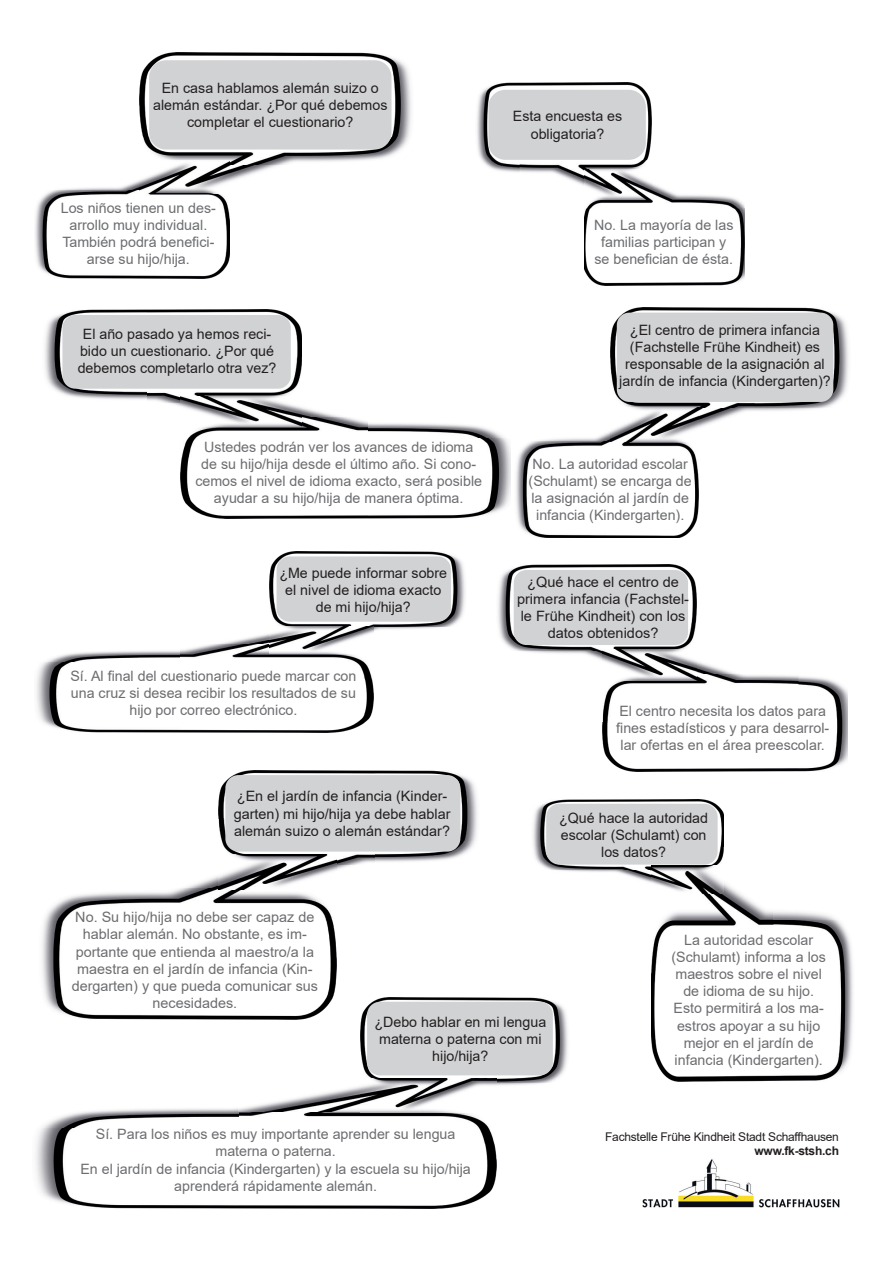
<style>
.page{position:relative;width:893px;height:1263px;background:#fff}
.page>*{position:absolute;margin:0;border:0;box-sizing:border-box;transform-origin:0 0}
.t1{font:14.25px/17.1px "Arial";color:#6c6d70;text-align:center}
.t2{font:14.25px/17.1px "Arial";color:#231f20;text-align:center}
.t3{font:12px "Arial";letter-spacing:-.02em;color:#231f20}
.t4{font:700 12px "Arial";letter-spacing:-.02em;color:#231f20}
</style>
<div class="page">
<img style="left:477px;top:83px;width:174px;height:103px">
<img style="left:585px;top:183px;width:160px;height:102px">
<img style="left:585px;top:170px;width:66px;height:29px">
<img style="left:140px;top:53px;width:271px;height:112px">
<img style="left:230px;top:165px;width:49px;height:16px">
<img style="left:35px;top:190px;width:195px;height:88px">
<img style="left:61px;top:180px;width:79px;height:10px">
<img style="left:140px;top:160px;width:90px;height:33px">
<div style="left:488px;top:90px;width:158px;height:70px;background:#d1d2d4;border-radius:17px"></div>
<div style="left:149px;top:60px;width:242px;height:90px;background:#d1d2d4;border-radius:17px"></div>
<img style="left:361px;top:997px;width:207px;height:86px">
<div style="left:367px;top:1002px;width:186px;height:73px;background:#d1d2d4;border-radius:13px"></div>
<img style="left:533px;top:800px;width:191px;height:70px">
<img style="left:559px;top:870px;width:92px;height:13px">
<div style="left:546px;top:804px;width:172px;height:60px;background:#d1d2d4;border-radius:13px"></div>
<img style="left:610px;top:307px;width:239px;height:133px">
<div style="left:617px;top:313px;width:216px;height:89px;background:#d1d2d4;border-radius:13px"></div>
<img style="left:219px;top:771px;width:156px;height:94px">
<img style="left:375px;top:771px;width:103px;height:91px">
<img style="left:336px;top:865px;width:15px;height:5px">
<div style="left:225px;top:775px;width:235px;height:77px;background:#d1d2d4;border-radius:13px"></div>
<img style="left:146px;top:309px;width:156px;height:94px">
<img style="left:44px;top:309px;width:102px;height:90px">
<img style="left:170px;top:403px;width:11px;height:4px">
<div style="left:62px;top:315px;width:229px;height:74px;background:#d1d2d4;border-radius:13px"></div>
<img style="left:498px;top:564px;width:198px;height:88px">
<img style="left:534px;top:652px;width:69px;height:9px">
<div style="left:514px;top:570px;width:174px;height:75px;background:#d1d2d4;border-radius:13px"></div>
<img style="left:270px;top:552px;width:195px;height:76px">
<img style="left:373px;top:628px;width:53px;height:4px">
<div style="left:277px;top:556px;width:174px;height:66px;background:#d1d2d4;border-radius:13px"></div>
<img style="left:180px;top:644px;width:193px;height:88px">
<img style="left:36px;top:651px;width:144px;height:81px">
<img style="left:219px;top:634px;width:51px;height:10px">
<img style="left:270px;top:626px;width:103px;height:27px">
<img style="left:603px;top:674px;width:195px;height:97px">
<img style="left:798px;top:676px;width:49px;height:95px">
<img style="left:696px;top:661px;width:40px;height:13px">
<img style="left:603px;top:650px;width:93px;height:31px">
<img style="left:181px;top:417px;width:188px;height:101px">
<img style="left:369px;top:423px;width:141px;height:95px">
<img style="left:302px;top:407px;width:39px;height:10px">
<img style="left:181px;top:397px;width:121px;height:30px">
<img style="left:516px;top:440px;width:182px;height:98px">
<img style="left:548px;top:432px;width:62px;height:8px">
<img style="left:42px;top:855px;width:294px;height:164px">
<img style="left:651px;top:883px;width:202px;height:198px">
<img style="left:651px;top:866px;width:73px;height:27px">
<img style="left:35px;top:1078px;width:461px;height:130px">
<img style="left:642px;top:1159px;width:198px;height:49px">
<p class="t2" style="left:153px;top:80px;width:236px">En casa hablamos alemán suizo o alemán estándar. ¿Por qué debemos completar el cuestionario?</p>
<p class="t1" style="left:61px;top:200px;width:157px">Los niños tienen un des&shy;arrollo muy individual.<br>También podrá benefici&shy;arse su hijo/hija.</p>
<p class="t2" style="left:78px;top:325px;width:200px">El año pasado ya hemos reci&shy;bido un cuestionario. ¿Por qué debemos completarlo otra vez?</p>
<p class="t1" style="left:195px;top:438px;width:288px">Ustedes podrán ver los avances de idioma de su hijo/hija desde el último año. Si cono&shy;cemos el nivel de idioma exacto, será posible ayudar a su hijo/hija de manera óptima.</p>
<p class="t2" style="left:279px;top:564px;width:169px">¿Me puede informar sobre el nivel de idioma exacto de mi hijo/hija?</p>
<p class="t1" style="left:70px;top:667px;width:287px">Sí. Al final del cuestionario puede marcar con una cruz si desea recibir los resultados de su hijo por correo electrónico.</p>
<p class="t2" style="left:234px;top:788px;width:218px;text-align:left">¿En el jardín de infancia (Kinder&shy;garten) mi hijo/hija ya debe hablar alemán suizo o alemán estándar?</p>
<p class="t2" style="left:513px;top:108px;width:111px">Esta encuesta es obligatoria?</p>
<p class="t1" style="left:594px;top:216px;width:141px">No. La mayoría de las familias participan y se benefician de ésta.</p>
<p class="t2" style="left:619px;top:321px;width:213px">¿El centro de primera infancia (Fachstelle Frühe Kindheit) es responsable de la asignación al jardín de infancia (Kindergarten)?</p>
<p class="t1" style="left:529px;top:455px;width:165px">No. La autoridad escolar (Schulamt) se encarga de la asignación al jardín de infancia (Kindergarten).</p>
<p class="t2" style="left:517px;top:573px;width:174px">¿Qué hace el centro de primera infancia (Fachstel&shy;le Frühe Kindheit) con los datos obtenidos?</p>
<p class="t1" style="left:616px;top:702px;width:215px">El centro necesita los datos para fines estadísticos y para desarrol&shy;lar ofertas en el área preescolar.</p>
<p class="t2" style="left:559px;top:809px;width:150px">¿Qué hace la autoridad escolar (Schulamt) con los datos?</p>
<p class="t1" style="left:72px;top:909px;width:248px">No. Su hijo/hija no debe ser capaz de hablar alemán. No obstante, es im&shy;portante que entienda al maestro/a la maestra en el jardín de infancia (Kin&shy;dergarten) y que pueda comunicar sus necesidades.</p>
<p class="t2" style="left:374px;top:1013px;width:173px">¿Debo hablar en mi lengua materna o paterna con mi hijo/hija?</p>
<p class="t1" style="left:671px;top:931px;width:156px">La autoridad escolar (Schulamt) informa a los maestros sobre el nivel de idioma de su hijo.<br>Esto permitirá a los ma&shy;estros apoyar a su hijo mejor en el jardín de infancia (Kindergarten).</p>
<p class="t1" style="left:80px;top:1126px;width:392px">Sí. Para los niños es muy importante aprender su lengua materna o paterna.<br>En el jardín de infancia (Kindergarten) y la escuela su hijo/hija aprenderá rápidamente alemán.</p>
<p class="t3" style="left:605px;top:1128px;width:235px">Fachstelle Frühe Kindheit Stadt Schaffhausen</p>
<p class="t4" style="left:754px;top:1142px;width:86px">www.fk-stsh.ch</p>
</div>
